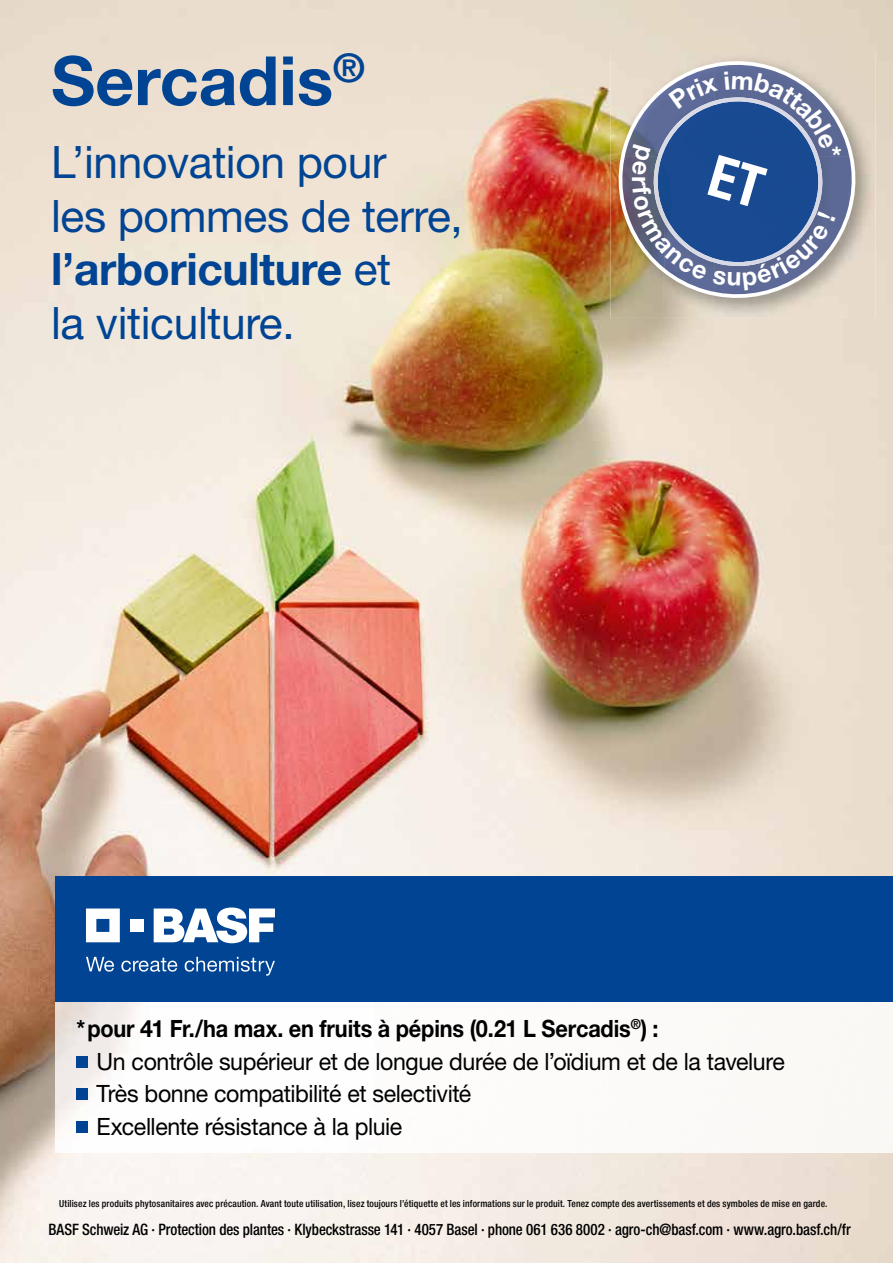
<style>
.page{position:relative;width:893px;height:1263px;background:#fff}
.page>*{position:absolute;margin:0;border:0;box-sizing:border-box;transform-origin:0 0}
.t1{font:700 67.95px "Helvetica Neue LT Std";color:#004493}
.t2{font:44.7px/53.7px "Helvetica Neue LT Std";letter-spacing:-.01em;color:#004493}
.t3{font:700 25.35px "Helvetica Neue LT Std";color:#fff}
.t4{font:23.85px/32.4px "Helvetica Neue LT Std";letter-spacing:-.015em;color:#000}
.t5{font:500 condensed 15.75px "Helvetica Neue LT Std";letter-spacing:-.005em;color:#000;scale:.95 1}
.t6{font:500 condensed 9.75px "Helvetica Neue LT Std";letter-spacing:.015em;color:#000}
.s1{font-weight:700}
</style>
<div class="page">
<img style="left:0;top:0;width:893px;height:1263px">
<div style="left:55px;top:876px;width:838px;height:127px;background:#004493"></div>
<svg style="left:86px;top:908px;width:34px;height:34px"></svg>
<div style="left:130px;top:919px;width:13px;height:13px;background:#fff"></div>
<svg style="left:154px;top:907px;width:121px;height:36px"></svg>
<svg style="left:86px;top:957px;width:28px;height:15px"></svg>
<svg style="left:121px;top:958px;width:56px;height:14px"></svg>
<svg style="left:185px;top:957px;width:90px;height:19px"></svg>
<img style="left:610px;top:309px;width:53px;height:9px">
<img style="left:823px;top:106px;width:52px;height:212px">
<img style="left:769px;top:309px;width:54px;height:9px">
<img style="left:663px;top:309px;width:106px;height:9px">
<img style="left:602px;top:45px;width:269px;height:264px">
<img style="left:55px;top:1003px;width:838px;height:149px">
<div style="left:76px;top:1056px;width:12px;height:11px;background:#004493"></div>
<div style="left:76px;top:1088px;width:12px;height:12px;background:#004493"></div>
<div style="left:76px;top:1121px;width:12px;height:11px;background:#004493"></div>
<svg style="left:630px;top:71px;width:212px;height:219px;background:#566e9b"></svg>
<h1 class="t1" style="left:51px;top:39px;width:315px">Sercadis<sup>®</sup></h1>
<h2 class="t2" style="left:51px;top:135px;width:413px">L’innovation pour<br>les pommes de terre, <span class="s1">l’arboriculture</span> et<br>la viticulture.</h2>
<h3 class="t3" style="left:657px;top:176px;width:11px;rotate:90deg">r</h3>
<h3 class="t4" style="left:97px;top:1012px;width:690px;text-indent:-20px"><span class="s1">* pour 41 Fr./ha max. en fruits à pépins (0.21 L Sercadis</span><sup>®</sup><span class="s1">) :<br></span>Un contrôle supérieur et de longue durée de l’oïdium et de la tavelure Très bonne compatibilité et selectivité<br>Excellente résistance à la pluie</h3>
<p class="t6" style="left:59px;top:1198px;width:770px">Utilisez les produits phytosanitaires avec précaution. Avant toute utilisation, lisez toujours l’étiquette et les informations sur le produit. Tenez compte des avertissements et des symboles de mise en garde.</p>
<h3 class="t5" style="left:48px;top:1220px;width:846px">BASF Schweiz AG · Protection des plantes · Klybeckstrasse 141 · 4057 Basel · phone 061 636 8002 · agro-ch@basf.com · www.agro.basf.ch/fr</h3>
</div>
